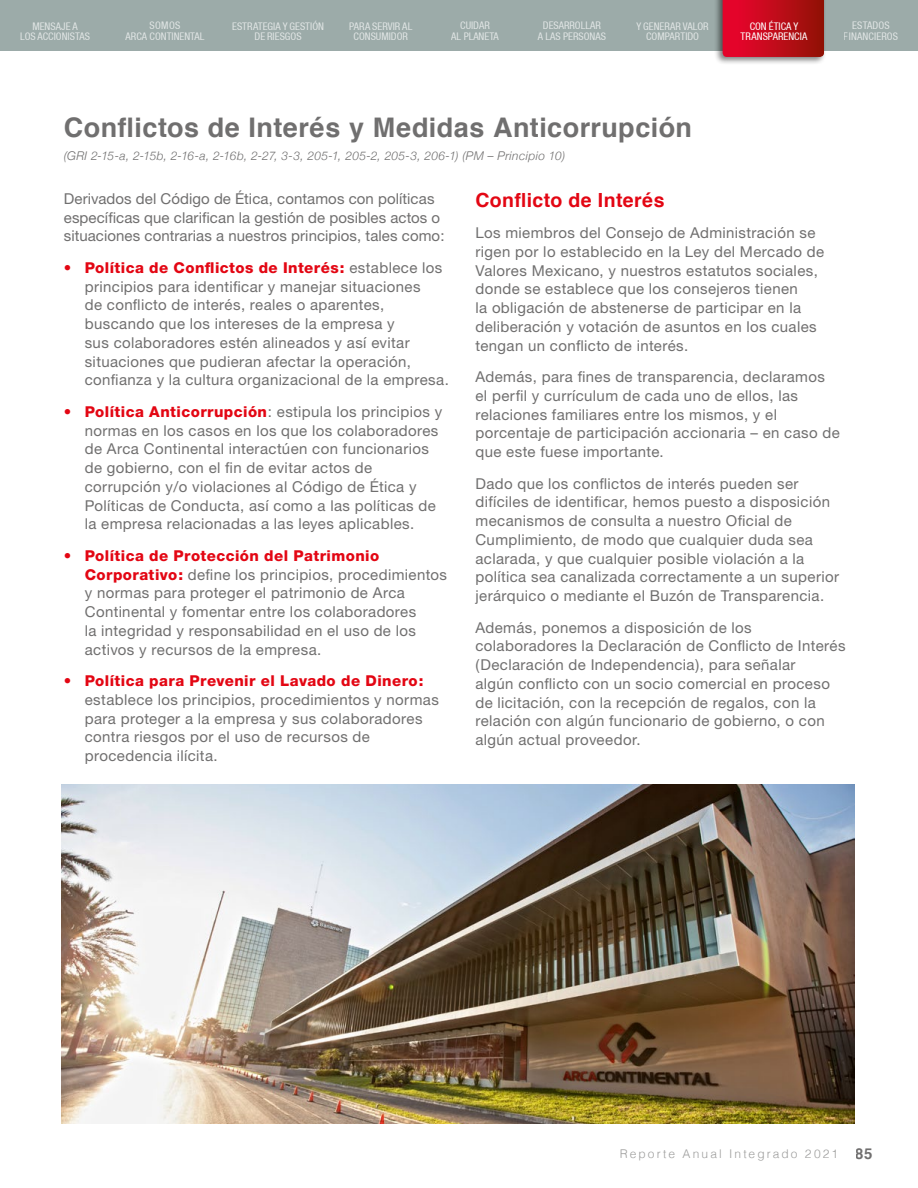
<style>
.page{position:relative;width:918px;height:1188px;background:#fff}
.page>*{position:absolute;margin:0;border:0;box-sizing:border-box;transform-origin:0 0}
.t1{font:700 27px "Helvetica";letter-spacing:.015em;color:#706f6f}
.t2{font:700 19.5px "Helvetica";letter-spacing:.02em;color:#e30613}
.t3{font:15px/18.8px "Helvetica Neue";letter-spacing:.025em;color:#706f6f}
.t4{font:15px/18.8px "Helvetica Neue";letter-spacing:.005em;color:#706f6f}
.t5{font:800 15px "Helvetica Neue";letter-spacing:.03em;color:#e30613}
.t6{font:italic 300 12px "Helvetica Neue";letter-spacing:.03em;color:#706f6f}
.t7{font:300 12px "Helvetica";letter-spacing:.175em;color:#9d9d9c}
.t8{font:condensed 10.5px/9.8px "Helvetica Neue LT";color:#fff;text-align:center}
.s1{font-weight:800;color:#e30613}
.s2{font-weight:700;font-size:15px;color:#706f6f}
</style>
<div class="page">
<img style="left:62px;top:784px;width:792px;height:340px">
<div style="left:0;top:0;width:918px;height:50px;background:#9caba9"></div>
<div style="left:714px;top:0;width:112px;height:65px;background:#000;opacity:.5"></div>
<svg style="left:723px;top:0;width:101px;height:57px;background:#c00a1a"></svg>
<p class="t8" style="left:20px;top:22px;width:71px">MENSAJE A<br>LOS ACCIONISTAS</p>
<p class="t8" style="left:741px;top:21px;width:68px">CON ÉTICA Y<br>TRANSPARENCIA</p>
<p class="t8" style="left:232px;top:22px;width:93px">ESTRATEGIA Y GESTIÓN<br>DE RIESGOS</p>
<p class="t8" style="left:126px;top:20px;width:80px;line-height:10.5px">SOMOS<br>ARCA CONTINENTAL</p>
<p class="t8" style="left:349px;top:22px;width:65px">PARA SERVIR AL<br>CONSUMIDOR</p>
<p class="t8" style="left:844px;top:20px;width:56px;line-height:10.5px">ESTADOS<br>FINANCIEROS</p>
<p class="t8" style="left:451px;top:20px;width:49px;line-height:10.5px">CUIDAR<br>AL PLANETA</p>
<p class="t8" style="left:538px;top:20px;width:70px;line-height:10.5px">DESARROLLAR<br>A LAS PERSONAS</p>
<p class="t8" style="left:636px;top:21px;width:74px">Y GENERAR VALOR<br>COMPARTIDO</p>
<h1 class="t1" style="left:64px;top:106px;width:630px">Conflictos de Interés y Medidas Anticorrupción</h1>
<p class="t6" style="left:64px;top:148px;width:503px">(GRI 2-15-a, 2-15b, 2-16-a, 2-16b, 2-27, 3-3, 205-1, 205-2, 205-3, 206-1) (PM – Principio 10)</p>
<p class="t4" style="left:64px;top:189px;width:382px">Derivados del Código de Ética, contamos con políticas específicas que clarifican la gestión de posibles actos o situaciones contrarias a nuestros principios, tales como:</p>
<p class="t3" style="left:85px;top:258px;width:366px;text-indent:-21px"><span class="s1">• Política de Conflictos de Interés:</span> establece los principios para identificar y manejar situaciones<br>de conflicto de interés, reales o aparentes, buscando que los intereses de la empresa y<br>sus colaboradores estén alineados y así evitar situaciones que pudieran afectar la operación, confianza y la cultura organizacional de la empresa.</p>
<p class="t3" style="left:85px;top:402px;width:359px;text-indent:-21px"><span class="s1">• Política Anticorrupción</span>: estipula los principios y normas en los casos en los que los colaboradores de Arca Continental interactúen con funcionarios de gobierno, con el fin de evitar actos de corrupción y/o violaciones al Código de Ética y Políticas de Conducta, así como a las políticas de la empresa relacionadas a las leyes aplicables.</p>
<p class="t3" style="left:85px;top:546px;width:364px;text-indent:-21px"><span class="s1">• Política de Protección del Patrimonio Corporativo:</span> define los principios, procedimientos y normas para proteger el patrimonio de Arca Continental y fomentar entre los colaboradores<br>la integridad y responsabilidad en el uso de los activos y recursos de la empresa.</p>
<p class="t5" style="left:64px;top:672px;width:361px">• Política para Prevenir el Lavado de Dinero:</p>
<p class="t3" style="left:85px;top:690px;width:356px">establece los principios, procedimientos y normas para proteger a la empresa y sus colaboradores contra riesgos por el uso de recursos de procedencia ilícita.</p>
<h2 class="t2" style="left:476px;top:184px;width:191px">Conflicto de Interés</h2>
<p class="t3" style="left:476px;top:223px;width:350px">Los miembros del Consejo de Administración se rigen por lo establecido en la Ley del Mercado de Valores Mexicano, y nuestros estatutos sociales, donde se establece que los consejeros tienen<br>la obligación de abstenerse de participar en la deliberación y votación de asuntos en los cuales tengan un conflicto de interés.</p>
<p class="t3" style="left:476px;top:367px;width:366px">Además, para fines de transparencia, declaramos el perfil y currículum de cada uno de ellos, las relaciones familiares entre los mismos, y el porcentaje de participación accionaria – en caso de que este fuese importante.</p>
<p class="t3" style="left:476px;top:474px;width:365px">Dado que los conflictos de interés pueden ser difíciles de identificar, hemos puesto a disposición mecanismos de consulta a nuestro Oficial de Cumplimiento, de modo que cualquier duda sea aclarada, y que cualquier posible violación a la política sea canalizada correctamente a un superior jerárquico o mediante el Buzón de Transparencia.</p>
<p class="t3" style="left:476px;top:618px;width:372px">Además, ponemos a disposición de los colaboradores la Declaración de Conflicto de Interés (Declaración de Independencia), para señalar<br>algún conflicto con un socio comercial en proceso de licitación, con la recepción de regalos, con la relación con algún funcionario de gobierno, o con algún actual proveedor.</p>
<p class="t7" style="left:620px;top:1144px;width:254px">Reporte Anual Integrado 2021 <span class="s2">85</span></p>
</div>
